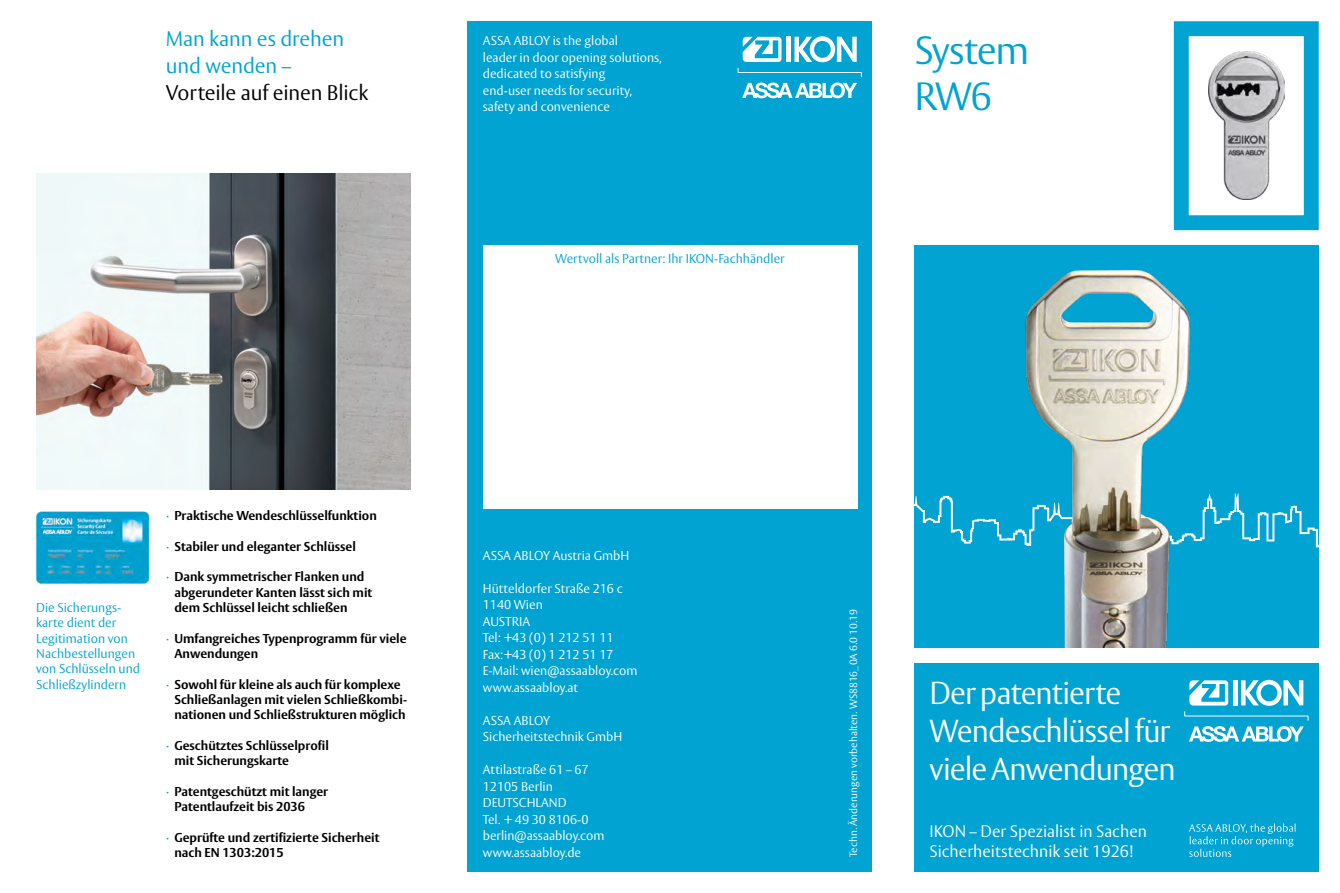
<style>
.page{position:relative;width:1340px;height:893px;background:#fff}
.page>*{position:absolute;margin:0;border:0;box-sizing:border-box;transform-origin:0 0}
._05_head_titel_DL{font:300 39px/46.8px "ASSA Vesta";letter-spacing:-.035em;color:#00a3d1}
._05b_head_Kasten{font:300 31.5px/37.8px "ASSA Vesta";letter-spacing:-.03em;color:#fff}
._01_Headline_DL{font:300 21px/27px "ASSA Vesta";letter-spacing:-.01em;color:#00a3d1}
._06_subhead_titel_DL{font:300 16.5px/20.2px "ASSA Vesta";color:#fff}
.t1{font:700 12.75px/15.3px "ASSA Vesta";color:#000}
._08_Rückseitentext_D{font:300 12.75px/16.5px "ASSA Vesta";color:#fff}
._07_marginal_DL{font:300 12.75px/15.3px "ASSA Vesta";color:#00a3d1}
._08_Rückseitentext_D-2{font:300 12.75px "ASSA Vesta";color:#00a3d1}
._11_WS_Nummer{font:300 10.5px "ASSA Vesta";color:#fff}
.s1{color:#000}
.s2{font-weight:300;color:#00a3d1}
</style>
<div class="page">
<div style="left:914px;top:245px;width:404px;height:403px;background:#00a3d1"></div>
<div style="left:1173px;top:21px;width:145px;height:209px;border:15px solid #00a3d1"></div>
<img style="left:929px;top:270px;width:389px;height:378px">
<img style="left:1208px;top:52px;width:76px;height:148px">
<div style="left:468px;top:21px;width:404px;height:851px;background:#00a3d1"></div>
<svg style="left:737px;top:68px;width:125px;height:9px"></svg>
<svg style="left:742px;top:83px;width:115px;height:15px"></svg>
<svg style="left:742px;top:37px;width:39px;height:25px"></svg>
<div style="left:786px;top:37px;width:5px;height:25px;background:#fff"></div>
<svg style="left:794px;top:36px;width:62px;height:26px"></svg>
<div style="left:914px;top:663px;width:404px;height:209px;background:#00a3d1"></div>
<svg style="left:1184px;top:680px;width:124px;height:62px"></svg>
<div style="left:483px;top:245px;width:374px;height:264px;background:#fff"></div>
<svg style="left:1189px;top:823px;width:106px;height:34px"></svg>
<img style="left:36px;top:511px;width:113px;height:73px">
<img style="left:36px;top:173px;width:374px;height:317px">
<p class="_01_Headline_DL" style="left:166px;top:26px;width:204px">Man kann es drehen und wenden –<br><span class="s1">Vorteile auf einen Blick</span></p>
<p class="_08_Rückseitentext_D" style="left:483px;top:33px;width:181px">ASSA ABLOY is the global<br>leader in door opening solutions, dedicated to satisfying<br>end-user needs for security, safety and convenience</p>
<p class="_08_Rückseitentext_D-2" style="left:555px;top:251px;width:231px">Wertvoll als Partner: Ihr IKON-Fachhändler</p>
<p class="_05_head_titel_DL" style="left:914px;top:28px;width:116px">System<br>RW6</p>
<p class="_07_marginal_DL" style="left:36px;top:600px;width:105px">Die Sicherungs&shy;karte dient der<br>Legitimation von<br>Nachbestellungen von Schlüsseln und<br>Schließzylindern</p>
<p class="t1" style="left:166px;top:509px;width:212px"><span class="s2">∙</span> Praktische Wendeschlüsselfunktion</p>
<p class="t1" style="left:166px;top:539px;width:191px"><span class="s2">∙</span> Stabiler und eleganter Schlüssel</p>
<p class="t1" style="left:174px;top:570px;width:199px;text-indent:-9px"><span class="s2">∙</span> Dank symmetrischer Flanken und abgerundeter Kanten lässt sich mit dem Schlüssel leicht schließen</p>
<p class="t1" style="left:174px;top:631px;width:234px;text-indent:-9px"><span class="s2">∙</span> Umfangreiches Typenprogramm für viele<br>Anwendungen</p>
<p class="t1" style="left:174px;top:677px;width:234px;text-indent:-9px"><span class="s2">∙</span> Sowohl für kleine als auch für komplexe<br>Schließanlagen mit vielen Schließkombi&shy;nationen und Schließstrukturen möglich</p>
<p class="t1" style="left:174px;top:738px;width:156px;text-indent:-9px"><span class="s2">∙</span> Geschütztes Schlüsselprofil mit Sicherungskarte</p>
<p class="t1" style="left:174px;top:784px;width:155px;text-indent:-9px"><span class="s2">∙</span> Patentgeschützt mit langer<br>Patentlaufzeit bis 2036</p>
<p class="t1" style="left:174px;top:830px;width:207px;text-indent:-9px"><span class="s2">∙</span> Geprüfte und zertifizierte Sicherheit nach EN 1303:2015</p>
<p class="_08_Rückseitentext_D" style="left:483px;top:548px;width:148px">ASSA ABLOY Austria GmbH</p>
<p class="_08_Rückseitentext_D" style="left:483px;top:581px;width:141px">Hütteldorfer Straße 216 c</p>
<p class="_08_Rückseitentext_D" style="left:483px;top:597px;width:61px">1140 Wien</p>
<p class="_08_Rückseitentext_D" style="left:483px;top:614px;width:49px">AUSTRIA</p>
<p class="_08_Rückseitentext_D" style="left:483px;top:630px;width:132px">Tel: +43 (0) 1 212 51 11</p>
<p class="_08_Rückseitentext_D" style="left:483px;top:647px;width:132px">Fax:+43 (0) 1 212 51 17</p>
<p class="_08_Rückseitentext_D" style="left:483px;top:663px;width:156px">E-Mail: wien@assaabloy.com</p>
<p class="_08_Rückseitentext_D" style="left:483px;top:680px;width:97px">www.assaabloy.at</p>
<p class="_08_Rückseitentext_D" style="left:483px;top:713px;width:69px">ASSA ABLOY</p>
<p class="_08_Rückseitentext_D" style="left:483px;top:729px;width:141px">Sicherheitstechnik GmbH</p>
<p class="_08_Rückseitentext_D" style="left:483px;top:762px;width:107px">Attilastraße 61 – 67</p>
<p class="_08_Rückseitentext_D" style="left:483px;top:779px;width:71px">12105 Berlin</p>
<p class="_08_Rückseitentext_D" style="left:483px;top:795px;width:85px">DEUTSCHLAND</p>
<p class="_08_Rückseitentext_D" style="left:483px;top:812px;width:107px">Tel. + 49 30 8106-0</p>
<p class="_08_Rückseitentext_D" style="left:483px;top:828px;width:123px">berlin@assaabloy.com</p>
<p class="_08_Rückseitentext_D" style="left:483px;top:845px;width:100px">www.assaabloy.de</p>
<p class="_11_WS_Nummer" style="left:847px;top:857px;width:249px;rotate:-90deg">Techn. Änderungen vorbehalten. WS8816_0A 6.0 10.19</p>
<p class="_05b_head_Kasten" style="left:929px;top:676px;width:248px">Der patentierte<br>Wendeschlüssel für viele Anwendungen</p>
<p class="_06_subhead_titel_DL" style="left:929px;top:821px;width:219px">IKON – Der Spezialist in Sachen<br>Sicherheitstechnik seit 1926!</p>
</div>
